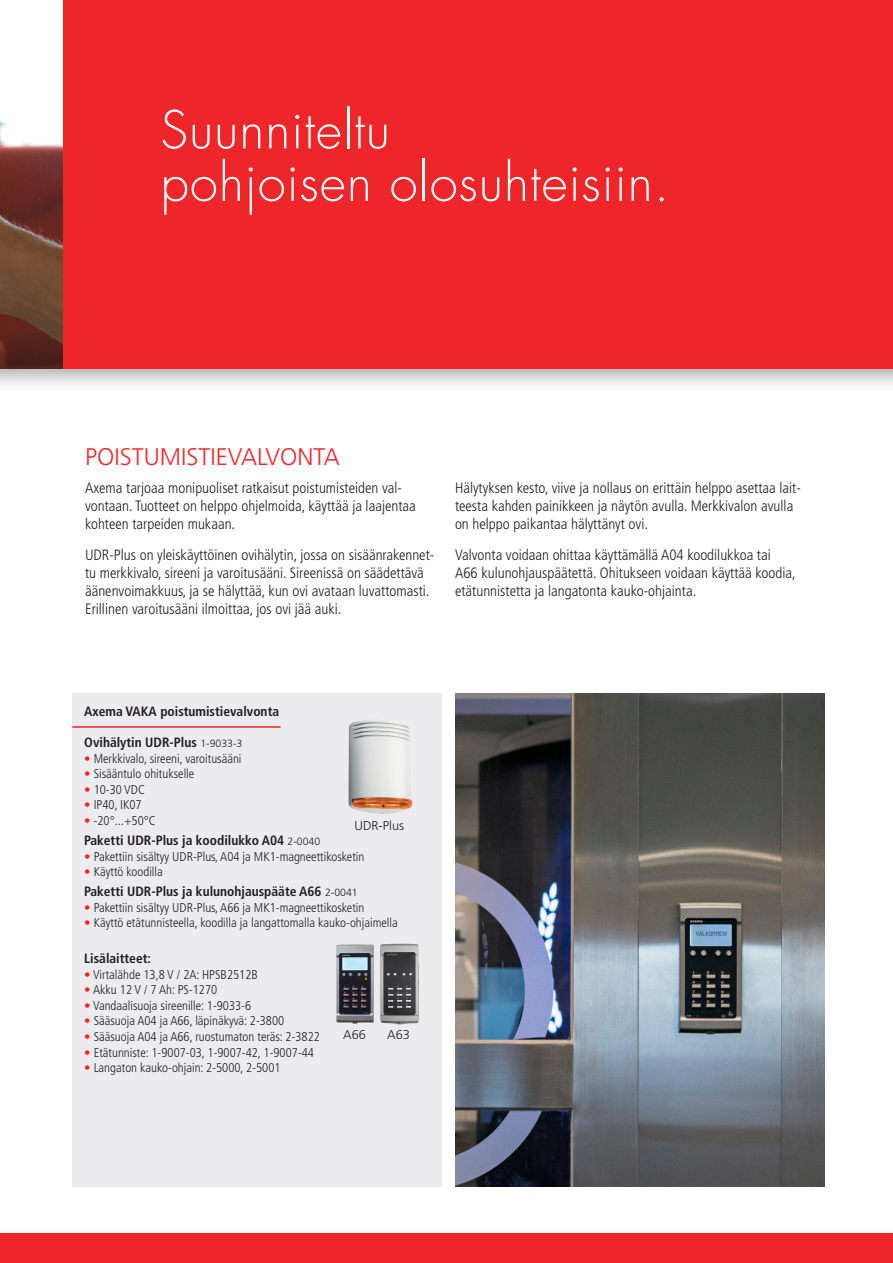
<style>
.page{position:relative;width:893px;height:1263px;background:#fff}
.page>*{position:absolute;margin:0;border:0;box-sizing:border-box;transform-origin:0 0}
.Ingressi{font:300 51px/52.5px "Futura Std";letter-spacing:.02em;color:#fff}
.t1{font:300 24px "Frutiger LT Std";color:#ee2629}
.t2{font:300 condensed 15px/18px "Frutiger LT Std";color:#231f20}
.t3{font:700 condensed 13.5px "Frutiger LT Std";color:#231f20}
.t4{font:300 condensed 12.75px "Frutiger LT Std";color:#231f20}
.t5{font:300 12.75px "Frutiger LT Std";color:#231f20}
.s1{font-weight:300;font-stretch:normal;font-size:10.5px}
.s2{color:#ee2629}
</style>
<div class="page">
<div style="left:0;top:272px;width:893px;height:121px;background:#231f20;opacity:.4"></div>
<div style="left:62px;top:0;width:831px;height:368px;background:#ee2629"></div>
<img style="left:0;top:0;width:63px;height:368px">
<div style="left:0;top:1233px;width:893px;height:30px;background:#ee2629"></div>
<div style="left:72px;top:693px;width:370px;height:493px;background:#ececee"></div>
<hr style="left:72px;top:726px;width:209px;height:2px;background:#ee2629">
<img style="left:455px;top:693px;width:370px;height:493px">
<img style="left:348px;top:720px;width:65px;height:94px">
<img style="left:336px;top:944px;width:5px;height:79px">
<img style="left:341px;top:926px;width:117px;height:117px">
<p class="Ingressi" style="left:160px;top:105px;width:511px">Suunniteltu<br>pohjoisen olosuhteisiin.</p>
<p class="t1" style="left:85px;top:443px;width:256px">POISTUMISTIEVALVONTA</p>
<p class="t2" style="left:85px;top:479px;width:332px">Axema tarjoaa monipuoliset ratkaisut poistumisteiden val&shy;vontaan. Tuotteet on helppo ohjelmoida, käyttää ja laajentaa kohteen tarpeiden mukaan.</p>
<p class="t2" style="left:85px;top:546px;width:351px">UDR-Plus on yleiskäyttöinen ovihälytin, jossa on sisäänrakennet&shy;tu merkkivalo, sireeni ja varoitusääni. Sireenissä on säädettävä äänenvoimakkuus, ja se hälyttää, kun ovi avataan luvattomasti.<br>Erillinen varoitusääni ilmoittaa, jos ovi jää auki.</p>
<p class="t2" style="left:455px;top:479px;width:347px">Hälytyksen kesto, viive ja nollaus on erittäin helppo asettaa lait&shy;teesta kahden painikkeen ja näytön avulla. Merkkivalon avulla on helppo paikantaa hälyttänyt ovi.</p>
<p class="t2" style="left:455px;top:546px;width:342px">Valvonta voidaan ohittaa käyttämällä A04 koodilukkoa tai<br>A66 kulunohjauspäätettä. Ohitukseen voidaan käyttää koodia, etätunnistetta ja langatonta kauko-ohjainta.</p>
<p class="t3" style="left:84px;top:704px;width:196px">Axema VAKA poistumistievalvonta</p>
<p class="t3" style="left:84px;top:734px;width:160px">Ovihälytin UDR-Plus <span class="s1">1-9033-3</span></p>
<p class="t4" style="left:84px;top:751px;width:159px"><span class="s2">•</span> Merkkivalo, sireeni, varoitusääni</p>
<p class="t4" style="left:84px;top:767px;width:112px"><span class="s2">•</span> Sisääntulo ohitukselle</p>
<p class="t4" style="left:84px;top:782px;width:62px"><span class="s2">•</span> 10-30 VDC</p>
<p class="t4" style="left:84px;top:798px;width:59px"><span class="s2">•</span> IP40, IK07</p>
<p class="t4" style="left:84px;top:813px;width:73px"><span class="s2">•</span> -20°...+50°C</p>
<p class="t3" style="left:84px;top:832px;width:237px">Paketti UDR-Plus ja koodilukko A04 <span class="s1">2-0040</span></p>
<p class="t4" style="left:84px;top:849px;width:282px"><span class="s2">•</span> Pakettiin sisältyy UDR-Plus, A04 ja MK1-magneettikosketin</p>
<p class="t4" style="left:84px;top:865px;width:80px"><span class="s2">•</span> Käyttö koodilla</p>
<p class="t3" style="left:84px;top:883px;width:275px">Paketti UDR-Plus ja kulunohjauspääte A66 <span class="s1">2-0041</span></p>
<p class="t4" style="left:84px;top:900px;width:282px"><span class="s2">•</span> Pakettiin sisältyy UDR-Plus, A66 ja MK1-magneettikosketin</p>
<p class="t4" style="left:84px;top:916px;width:315px"><span class="s2">•</span> Käyttö etätunnisteella, koodilla ja langattomalla kauko-ohjaimella</p>
<p class="t3" style="left:84px;top:950px;width:68px">Lisälaitteet:</p>
<p class="t4" style="left:84px;top:967px;width:175px"><span class="s2">•</span> Virtalähde 13,8 V / 2A: HPSB2512B</p>
<p class="t4" style="left:84px;top:982px;width:134px"><span class="s2">•</span> Akku 12 V / 7 Ah: PS-1270</p>
<p class="t4" style="left:84px;top:998px;width:168px"><span class="s2">•</span> Vandaalisuoja sireenille: 1-9033-6</p>
<p class="t4" style="left:84px;top:1014px;width:202px"><span class="s2">•</span> Sääsuoja A04 ja A66, läpinäkyvä: 2-3800</p>
<p class="t4" style="left:84px;top:1029px;width:237px"><span class="s2">•</span> Sääsuoja A04 ja A66, ruostumaton teräs: 2-3822</p>
<p class="t4" style="left:84px;top:1045px;width:231px"><span class="s2">•</span> Etätunniste: 1-9007-03, 1-9007-42, 1-9007-44</p>
<p class="t4" style="left:84px;top:1061px;width:198px"><span class="s2">•</span> Langaton kauko-ohjain: 2-5000, 2-5001</p>
<p class="t5" style="left:355px;top:818px;width:51px">UDR-Plus</p>
<p class="t5" style="left:343px;top:1027px;width:24px">A66</p>
<p class="t5" style="left:387px;top:1027px;width:24px">A63</p>
</div>
